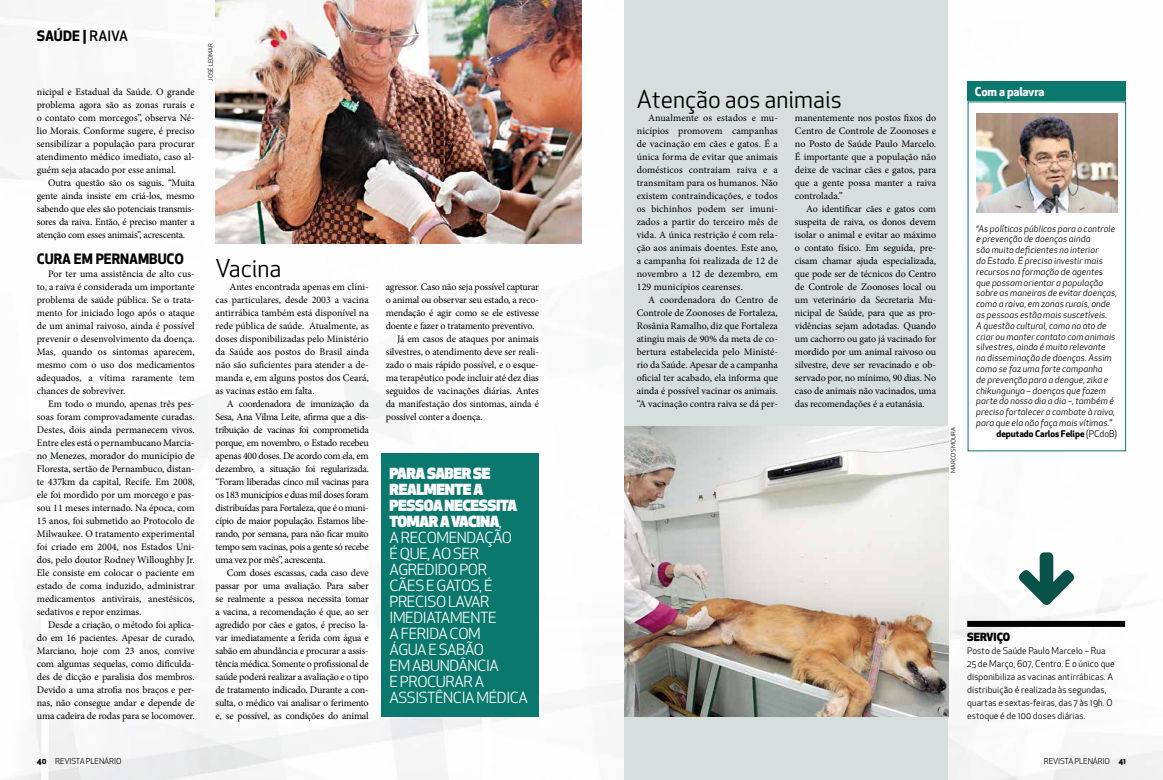
<style>
.page{position:relative;width:1163px;height:780px;background:#fff}
.page>*{position:absolute;margin:0;border:0;box-sizing:border-box;transform-origin:0 0}
.t1{font:24px "Apex New";color:#000}
.t2{font:15px/16px "Apex New";letter-spacing:-.025em;color:#fff}
.t3{font:700 14px "Apex New";color:#000}
.t4{font:700 12px "Apex New";letter-spacing:-.015em;color:#fff}
.t5{font:800 11px "Apex New";color:#000}
.t6{font:10px/13px "Minion Pro";letter-spacing:-.01em;color:#000;text-align:justify}
.t7{font:italic 9px "Apex New";letter-spacing:.005em;color:#000}
.t8{font:9px/13px "Apex New";letter-spacing:.01em;color:#000}
.t9{font:700 9px "Apex New";color:#000}
.t10{font:8px "Apex New";letter-spacing:-.015em;color:#000}
.t11{font:6px "Apex New";color:#000}
.s1{font-weight:500}
.s2{font-weight:900}
.s3{font-weight:400}
.s4{font-weight:700}
</style>
<div class="page">
<img style="left:0;top:0;width:1162px;height:780px">
<div style="left:967px;top:101px;width:158px;height:350px;background:#fff"></div>
<div style="left:967px;top:82px;width:158px;height:19px;background:#0b786e"></div>
<img style="left:976px;top:113px;width:140px;height:100px">
<div style="left:624px;top:0;width:323px;height:780px;background:#d6dfdd"></div>
<img style="left:215px;top:0;width:366px;height:244px">
<div style="left:381px;top:454px;width:158px;height:263px;background:#0b786e"></div>
<div style="left:967px;top:621px;width:157px;height:6px;background:#000"></div>
<img style="left:624px;top:427px;width:323px;height:290px">
<svg style="left:1018px;top:551px;width:55px;height:54px"></svg>
<h3 class="t3" style="left:37px;top:26px;width:93px">SAÚDE | <span class="s1">RAIVA</span></h3>
<p class="t6" style="left:37px;top:85px;width:159px">nicipal e Estadual da Saúde. O grande problema agora são as zonas rurais e o contato com morcegos”, observa Né&shy;lio Morais. Conforme sugere, é preciso sensibilizar a população para procurar atendimento médico imediato, caso al&shy;guém seja atacado por esse animal.</p>
<p class="t6" style="left:37px;top:176px;width:159px;text-indent:11px">Outra questão são os saguis. “Muita gente ainda insiste em criá-los, mesmo sabendo que eles são potenciais transmis&shy;sores da raiva. Então, é preciso manter a atenção com esses animais”, acrescenta.</p>
<h3 class="t3" style="left:37px;top:248px;width:149px">CURA EM PERNAMBUCO</h3>
<p class="t6" style="left:37px;top:267px;width:159px;text-indent:11px">Por ter uma assistência de alto cus&shy;to, a raiva é considerada um importante problema de saúde pública. Se o trata&shy;mento for iniciado logo após o ataque de um animal raivoso, ainda é possível prevenir o desenvolvimento da doença.<br>Mas, quando os sintomas aparecem, mesmo com o uso dos medicamentos adequados, a vítima raramente tem chances de sobreviver.</p>
<p class="t6" style="left:37px;top:397px;width:159px;text-indent:11px">Em todo o mundo, apenas três pes&shy;soas foram comprovadamente curadas.<br>Destes, dois ainda permanecem vivos.<br>Entre eles está o pernambucano Marcia&shy;no Menezes, morador do município de Floresta, sertão de Pernambuco, distan&shy;te 437km da capital, Recife. Em 2008, ele foi mordido por um morcego e pas&shy;sou 11 meses internado. Na época, com 15 anos, foi submetido ao Protocolo de Milwaukee. O tratamento experimental foi criado em 2004, nos Estados Uni&shy;dos, pelo doutor Rodney Willoughby Jr.<br>Ele consiste em colocar o paciente em estado de coma induzido, administrar medicamentos antivirais, anestésicos, sedativos e repor enzimas.</p>
<p class="t6" style="left:37px;top:618px;width:159px;text-indent:11px">Desde a criação, o método foi aplica&shy;do em 16 pacientes. Apesar de curado, Marciano, hoje com 23 anos, convive com algumas sequelas, como dificulda&shy;des de dicção e paralisia dos membros.<br>Devido a uma atrofia nos braços e per&shy;nas, não consegue andar e depende de uma cadeira de rodas para se locomover.</p>
<p class="t11" style="left:207px;top:81px;width:39px;rotate:-90deg">JOSÉ LEOMAR</p>
<h1 class="t1" style="left:215px;top:253px;width:67px">Vacina</h1>
<p class="t6" style="left:215px;top:280px;width:155px;text-indent:14px">Antes encontrada apenas em clíni&shy;cas particulares, desde 2003 a vacina antirrábica também está disponível na rede pública de saúde. Atualmente, as doses disponibilizadas pelo Ministério da Saúde aos postos do Brasil ainda não são suficientes para atender a de&shy;manda e, em alguns postos dos Ceará, as vacinas estão em falta.</p>
<p class="t6" style="left:215px;top:397px;width:155px;text-indent:11px">A coordenadora de imunização da Sesa, Ana Vilma Leite, afirma que a dis&shy;tribuição de vacinas foi comprometida porque, em novembro, o Estado recebeu apenas 400 doses. De acordo com ela, em dezembro, a situação foi regularizada. “Foram liberadas cinco mil vacinas para os 183 municípios e duas mil doses foram distribuídas para Fortaleza, que é o muni&shy;cípio de maior população. Estamos libe&shy;rando, por semana, para não ficar muito tempo sem vacinas, pois a gente só recebe uma vez por mês”, acrescenta.</p>
<p class="t6" style="left:215px;top:566px;width:155px;text-indent:11px">Com doses escassas, cada caso deve passar por uma avaliação. Para saber se realmente a pessoa necessita tomar a vacina, a recomendação é que, ao ser agredido por cães e gatos, é preciso la&shy;var imediatamente a ferida com água e sabão em abundância e procurar a assis&shy;tência médica. Somente o profissional de saúde poderá realizar a avaliação e o tipo de tratamento indicado. Durante a con&shy;sulta, o médico vai analisar o ferimento e, se possível, as condições do animal</p>
<p class="t6" style="left:386px;top:280px;width:155px">agressor. Caso não seja possível capturar</p>
<p class="t6" style="left:386px;top:293px;width:155px">o animal ou observar seu estado, a reco-</p>
<p class="t6" style="left:386px;top:306px;width:155px">mendação é agir como se ele estivesse</p>
<p class="t6" style="left:386px;top:319px;width:150px">doente e fazer o tratamento preventivo.</p>
<p class="t6" style="left:397px;top:332px;width:143px">Já em casos de ataques por animais</p>
<p class="t6" style="left:386px;top:345px;width:155px">silvestres, o atendimento deve ser reali-</p>
<p class="t6" style="left:386px;top:358px;width:155px">zado o mais rápido possível, e o esque-</p>
<p class="t6" style="left:386px;top:371px;width:155px">ma terapêutico pode incluir até dez dias</p>
<p class="t6" style="left:386px;top:384px;width:155px">seguidos de vacinações diárias. Antes</p>
<p class="t6" style="left:386px;top:397px;width:155px">da manifestação dos sintomas, ainda é</p>
<p class="t6" style="left:386px;top:410px;width:98px">possível conter a doença.</p>
<h2 class="t2" style="left:389px;top:466px;width:140px"><span class="s2">PARA SABER SE<br>REALMENTE A<br>PESSOA NECESSITA<br>TOMAR A VACINA</span>,<br>A RECOMENDAÇÃO<br>É QUE, AO SER<br>AGREDIDO POR<br>CÃES E GATOS, É<br>PRECISO LAVAR<br>IMEDIATAMENTE<br>A FERIDA COM<br>ÁGUA E SABÃO<br>EM ABUNDÂNCIA<br>E PROCURAR A<br>ASSISTÊNCIA MÉDICA</h2>
<h1 class="t1" style="left:636px;top:84px;width:206px">Atenção aos animais</h1>
<p class="t6" style="left:636px;top:111px;width:143px;text-indent:11px">Anualmente os estados e mu&shy;nicípios promovem campanhas de vacinação em cães e gatos. É a única forma de evitar que animais domésticos contraiam raiva e a transmitam para os humanos. Não existem contraindicações, e todos os bichinhos podem ser imuni&shy;zados a partir do terceiro mês de vida. A única restrição é com rela&shy;ção aos animais doentes. Este ano, a campanha foi realizada de 12 de novembro a 12 de dezembro, em 129 municípios cearenses.</p>
<p class="t6" style="left:636px;top:293px;width:143px;text-indent:11px">A coordenadora do Centro de Controle de Zoonoses de Fortaleza, Rosânia Ramalho, diz que Fortaleza atingiu mais de 90% da meta de co&shy;bertura estabelecida pelo Ministé&shy;rio da Saúde. Apesar de a campanha oficial ter acabado, ela informa que ainda é possível vacinar os animais. “A vacinação contra raiva se dá per-</p>
<p class="t6" style="left:794px;top:111px;width:143px">manentemente nos postos fixos do Centro de Controle de Zoonoses e no Posto de Saúde Paulo Marcelo.<br>É importante que a população não deixe de vacinar cães e gatos, para que a gente possa manter a raiva controlada.”</p>
<p class="t6" style="left:794px;top:202px;width:143px;text-indent:11px">Ao identificar cães e gatos com suspeita de raiva, os donos devem isolar o animal e evitar ao máximo o contato físico. Em seguida, pre&shy;cisam chamar ajuda especializada, que pode ser de técnicos do Centro de Controle de Zoonoses local ou um veterinário da Secretaria Mu&shy;nicipal de Saúde, para que as pro&shy;vidências sejam adotadas. Quando um cachorro ou gato já vacinado for mordido por um animal raivoso ou silvestre, deve ser revacinado e ob&shy;servado por, no mínimo, 90 dias. No caso de animais não vacinados, uma das recomendações é a eutanásia.</p>
<p class="t11" style="left:949px;top:472px;width:47px;rotate:-90deg">MARCOS MOURA</p>
<p class="t4" style="left:974px;top:83px;width:71px">Com a palavra</p>
<p class="t7" style="left:976px;top:222px;width:141px">“As políticas públicas para o controle</p>
<p class="t7" style="left:976px;top:233px;width:116px">e prevenção de doenças ainda</p>
<p class="t7" style="left:976px;top:244px;width:124px">são muito deficientes no interior</p>
<p class="t7" style="left:976px;top:255px;width:128px">do Estado. É preciso investir mais</p>
<p class="t7" style="left:976px;top:266px;width:128px">recursos na formação de agentes</p>
<p class="t7" style="left:976px;top:276px;width:128px">que possam orientar a população</p>
<p class="t7" style="left:976px;top:287px;width:142px">sobre as maneiras de evitar doenças,</p>
<p class="t7" style="left:976px;top:298px;width:136px">como a raiva, em zonas rurais, onde</p>
<p class="t7" style="left:976px;top:309px;width:132px">as pessoas estão mais suscetíveis.</p>
<p class="t7" style="left:976px;top:320px;width:132px">A questão cultural, como no ato de</p>
<p class="t7" style="left:976px;top:330px;width:141px">criar ou manter contato com animais</p>
<p class="t7" style="left:976px;top:341px;width:131px">silvestres, ainda é muito relevante</p>
<p class="t7" style="left:976px;top:352px;width:137px">na disseminação de doenças. Assim</p>
<p class="t7" style="left:976px;top:363px;width:128px">como se faz uma forte campanha</p>
<p class="t7" style="left:976px;top:374px;width:133px">de prevenção para a dengue, zika e</p>
<p class="t7" style="left:976px;top:384px;width:131px">chikungunya – doenças que fazem</p>
<p class="t7" style="left:976px;top:395px;width:139px">parte do nosso dia a dia –, também é</p>
<p class="t7" style="left:976px;top:406px;width:140px">preciso fortalecer o combate à raiva,</p>
<p class="t7" style="left:976px;top:417px;width:137px">para que ela não faça mais vítimas.”</p>
<p class="t9" style="left:996px;top:427px;width:122px">deputado Carlos Felipe <span class="s3">(PCdoB)</span></p>
<p class="t5" style="left:967px;top:629px;width:44px">SERVIÇO</p>
<p class="t8" style="left:967px;top:644px;width:149px">Posto de Saúde Paulo Marcelo – Rua 25 de Março, 607, Centro. É o único que disponibiliza as vacinas antirrábicas. A distribuição é realizada às segundas, quartas e sextas-feiras, das 7 às 19h. O estoque é de 100 doses diárias.</p>
<p class="t10" style="left:37px;top:755px;width:86px"><span class="s4">40</span> REVISTA PLENÁRIO</p>
<p class="t10" style="left:1043px;top:755px;width:84px">REVISTAPLENÁRIO <span class="s4">41</span></p>
</div>
